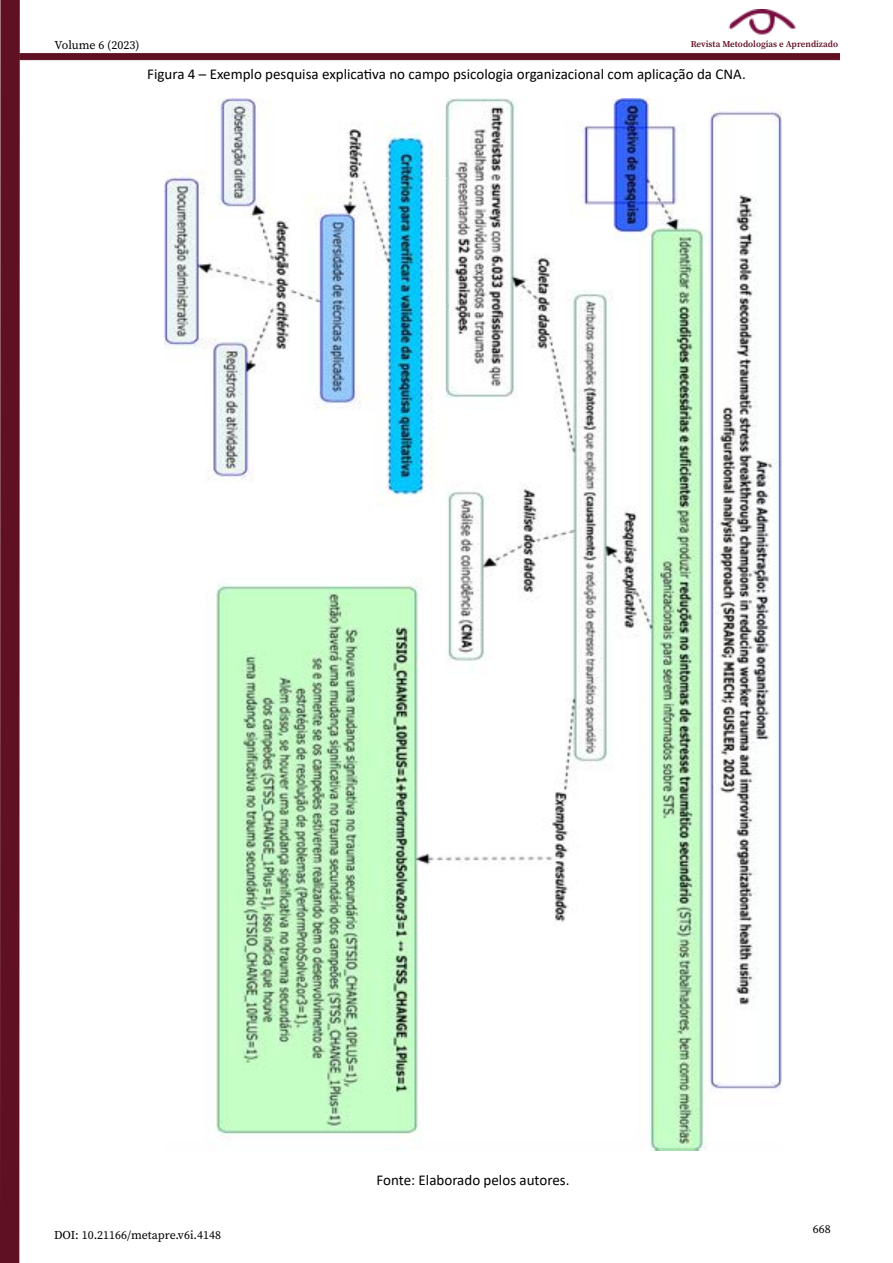
<style>
.page{position:relative;width:893px;height:1263px;background:#fff}
.page>*{position:absolute;margin:0;border:0;box-sizing:border-box;transform-origin:0 0}
.t1{font:15px "Calibri";color:#000}
.t2{font:12px "Source Serif Pro";color:#000}
.t3{font:600 9px "Source Serif Pro";color:#601023}
</style>
<div class="page">
<div style="left:0;top:0;width:20px;height:1263px;background:#5f1022"></div>
<div style="left:20px;top:53px;width:820px;height:7px;background:#5f1022;border:1px solid #5e1021"></div>
<img style="left:728px;top:10px;width:68px;height:25px">
<img style="left:164px;top:99px;width:618px;height:1052px">
<p class="t2" style="left:55px;top:37px;width:86px">Volume 6 (2023)</p>
<p class="t3" style="left:691px;top:38px;width:149px">Revista Metodologias e Aprendizado</p>
<p class="t1" style="left:147px;top:64px;width:600px">Figura 4 – Exemplo pesquisa explicativa no campo psicologia organizacional com aplicação da CNA.</p>
<p class="t2" style="left:54px;top:1227px;width:169px">DOI: 10.21166/metapre.v6i.4148</p>
<p class="t1" style="left:377px;top:1170px;width:195px">Fonte: Elaborado pelos autores.</p>
<p class="t2" style="left:813px;top:1220px;width:19px">668</p>
</div>
